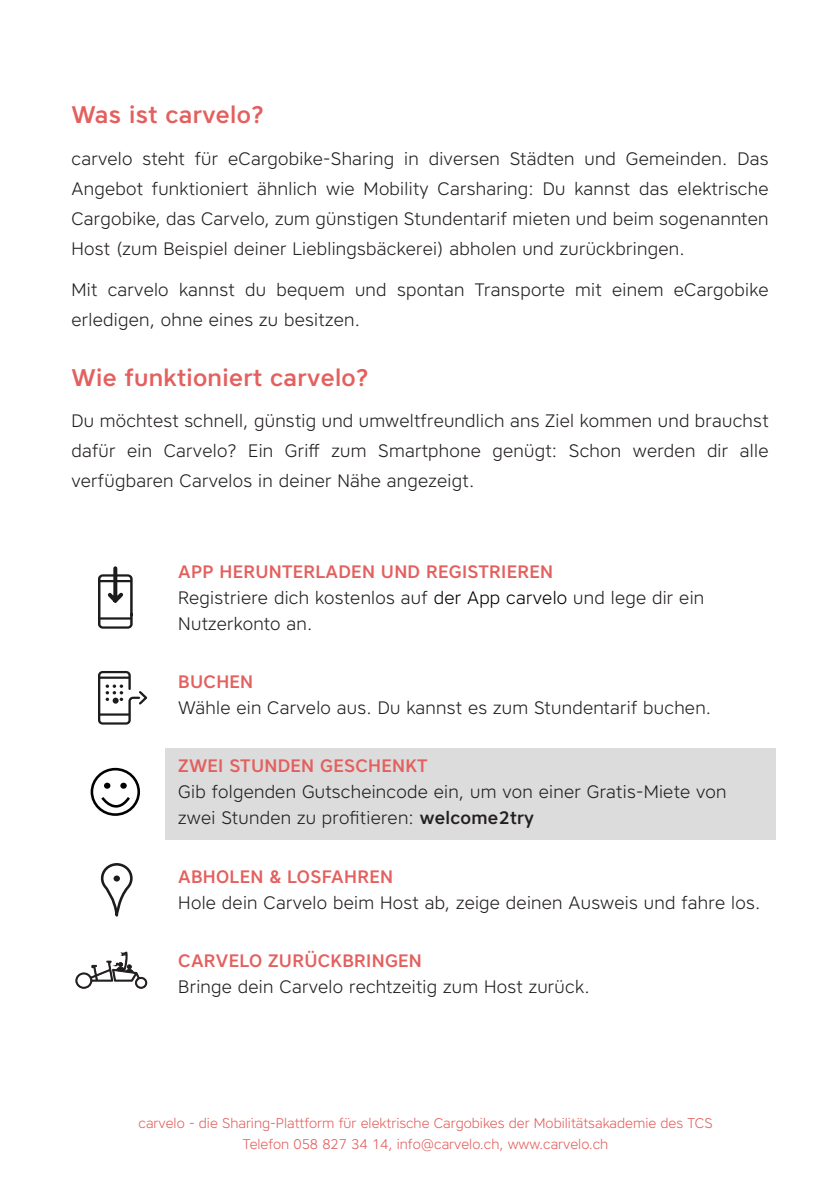
<style>
.page{position:relative;width:840px;height:1191px;background:#fff}
.page>*{position:absolute;margin:0;border:0;box-sizing:border-box;transform-origin:0 0}
.t1{font:500 24px "Core Sans A55";letter-spacing:.015em;color:#e3605e}
.t2{font:300 18px/30px "Core Sans A35";letter-spacing:.015em;color:#231f20;text-align:justify}
.t3{font:500 18px "Core Sans A55";letter-spacing:.015em;color:#e3605e}
.t4{font:300 14px "Core Sans A35";color:#e3605e}
.s1{font-family:"Core Sans A55";font-weight:500;color:#e3605e}
.s2{color:#000}
.s3{font-family:"Core Sans A55";font-weight:500}
</style>
<div class="page">
<div style="left:165px;top:748px;width:610px;height:92px;background:#dcdcdc"></div>
<div style="left:91px;top:768px;width:49px;height:48px;border:3px solid #000;border-radius:50%"></div>
<svg style="left:100px;top:797px;width:32px;height:19px"></svg>
<svg style="left:104px;top:782px;width:6px;height:6px"></svg>
<div style="left:120px;top:782px;width:7px;height:6px;background:#000;border-radius:50%"></div>
<svg style="left:75px;top:863px;width:72px;height:126px"></svg>
<div style="left:113px;top:875px;width:7px;height:6px;background:#1c1c1c;border-radius:50%"></div>
<svg style="left:98px;top:671px;width:49px;height:53px"></svg>
<svg style="left:98px;top:566px;width:35px;height:62px"></svg>
<p class="t1" style="left:71px;top:99px;width:194px">Was ist carvelo?</p>
<p class="t2" style="left:71px;top:143px;width:698px">carvelo steht für eCargobike-Sharing in diversen Städten und Gemeinden. Das Angebot funktioniert ähnlich wie Mobility Carsharing: Du kannst das elektrische Cargobike, das Carvelo, zum günstigen Stundentarif mieten und beim sogenannten Host (zum Beispiel deiner Lieblingsbäckerei) abholen und zurückbringen.</p>
<p class="t2" style="left:71px;top:274px;width:698px">Mit carvelo kannst du bequem und spontan Transporte mit einem eCargobike erledigen, ohne eines zu besitzen.</p>
<p class="t1" style="left:71px;top:361px;width:299px">Wie funktioniert carvelo?</p>
<p class="t2" style="left:71px;top:405px;width:698px">Du möchtest schnell, günstig und umweltfreundlich ans Ziel kommen und brauchst dafür ein Carvelo? Ein Griff zum Smartphone genügt: Schon werden dir alle verfügbaren Carvelos in deiner Nähe angezeigt.</p>
<p class="t2" style="left:178px;top:559px;width:527px;line-height:26px"><span class="s1">APP HERUNTERLADEN UND REGISTRIEREN<br></span>Registriere dich kostenlos auf <span class="s2">der App carvelo</span> und lege dir ein</p>
<p class="t2" style="left:178px;top:609px;width:136px">Nutzerkonto an.</p>
<p class="t3" style="left:178px;top:670px;width:76px">BUCHEN</p>
<p class="t2" style="left:178px;top:693px;width:534px">Wähle ein Carvelo aus. Du kannst es zum Stundentarif buchen.</p>
<p class="t3" style="left:178px;top:754px;width:251px">ZWEI STUNDEN GESCHENKT</p>
<p class="t2" style="left:178px;top:777px;width:549px">Gib folgenden Gutscheincode ein, um von einer Gratis-Miete von</p>
<p class="t2" style="left:178px;top:803px;width:357px">zwei Stunden zu profitieren: <span class="s3">welcome2try</span></p>
<p class="t3" style="left:178px;top:864px;width:216px">ABHOLEN &amp; LOSFAHREN</p>
<p class="t2" style="left:178px;top:887px;width:583px">Hole dein Carvelo beim Host ab, zeige deinen Ausweis und fahre los.</p>
<p class="t3" style="left:178px;top:948px;width:245px">CARVELO ZURÜCKBRINGEN</p>
<p class="t2" style="left:178px;top:971px;width:412px">Bringe dein Carvelo rechtzeitig zum Host zurück.</p>
<p class="t4" style="left:138px;top:1114px;width:575px">carvelo - die Sharing-Plattform für elektrische Cargobikes der Mobilitätsakademie des TCS</p>
<p class="t4" style="left:243px;top:1135px;width:367px">Telefon 058 827 34 14, info@carvelo.ch, www.carvelo.ch</p>
</div>
